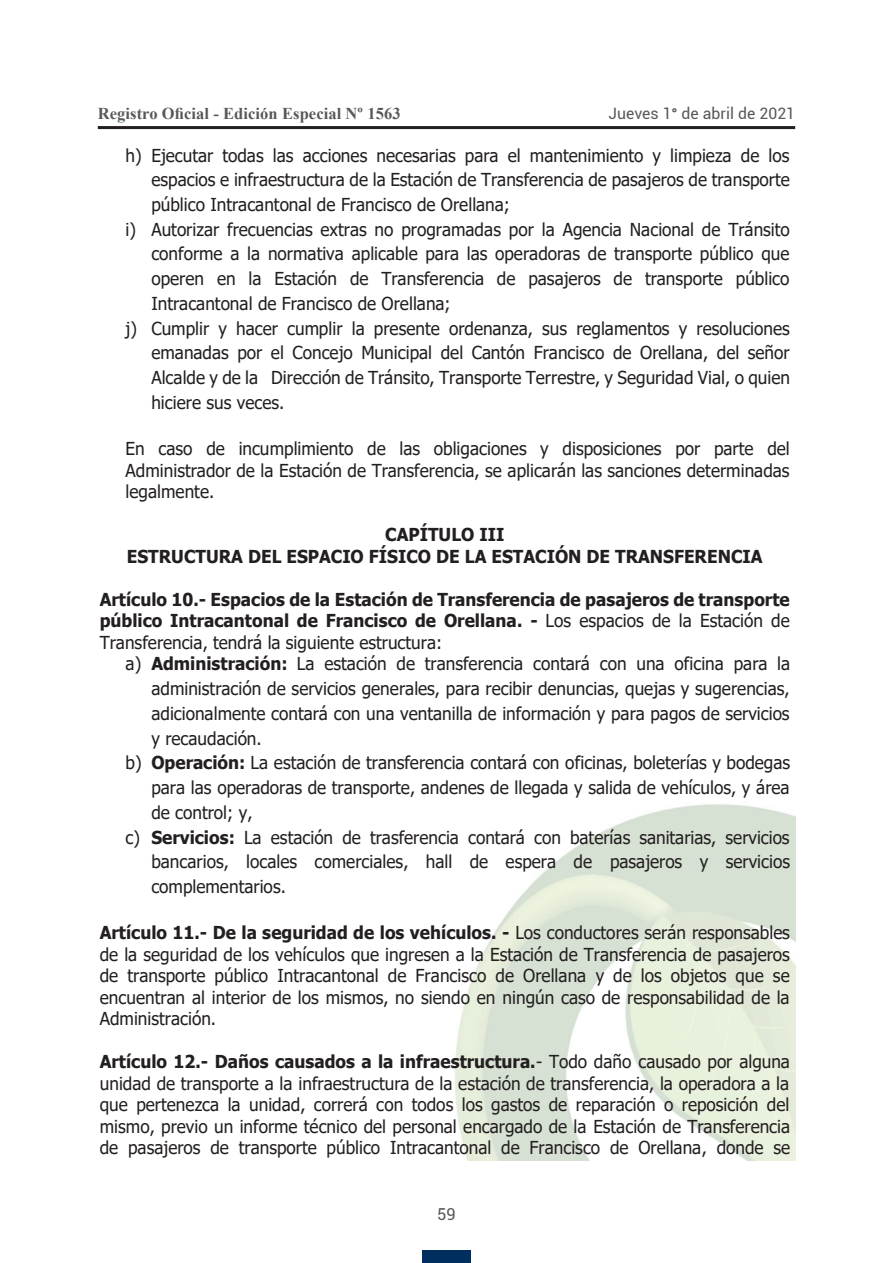
<style>
.page{position:relative;width:893px;height:1263px;background:#fff}
.page>*{position:absolute;margin:0;border:0;box-sizing:border-box;transform-origin:0 0}
.t1{font:17.85px/21.5px "Tahoma";color:#231f20;text-align:justify;scale:.96 1}
.t2{font:700 17.85px/21.6px "Tahoma";color:#231f20;text-align:center;scale:.96 1}
.t3{font:700 16.5px "Times New Roman";letter-spacing:.005em;color:#57585a}
.t4{font:16.5px "Roboto";color:#57585a}
.t5{font:15.75px "Roboto";letter-spacing:.005em;color:#57585a}
.s1{font-family:"Calibri";font-weight:700}
.s2{font-weight:400}
.s3{font-weight:700}
</style>
<div class="page">
<hr style="left:98px;top:126px;width:697px;height:3px;background:#231f20">
<div style="left:422px;top:1250px;width:49px;height:13px;background:#002e5e"></div>
<img style="left:455px;top:804px;width:340px;height:357px">
<p class="t3" style="left:98px;top:102px;width:304px">Registro Oficial - Edición Especial Nº 1563</p>
<p class="t5" style="left:608px;top:102px;width:188px">Jueves 1<span class="s1">°</span> de abril de 2021</p>
<p class="t1" style="left:126px;top:145px;width:693px">h) Ejecutar todas las acciones necesarias para el mantenimiento y limpieza de los</p>
<p class="t1" style="left:151px;top:170px;width:666px">espacios e infraestructura de la Estación de Transferencia de pasajeros de transporte</p>
<p class="t1" style="left:151px;top:195px;width:375px">público Intracantonal de Francisco de Orellana;</p>
<p class="t1" style="left:126px;top:219px;width:693px">i) Autorizar frecuencias extras no programadas por la Agencia Nacional de Tránsito</p>
<p class="t1" style="left:151px;top:244px;width:666px">conforme a la normativa aplicable para las operadoras de transporte público que</p>
<p class="t1" style="left:151px;top:269px;width:666px">operen en la Estación de Transferencia de pasajeros de transporte público</p>
<p class="t1" style="left:151px;top:294px;width:313px">Intracantonal de Francisco de Orellana;</p>
<p class="t1" style="left:126px;top:319px;width:693px">j) Cumplir y hacer cumplir la presente ordenanza, sus reglamentos y resoluciones</p>
<p class="t1" style="left:151px;top:343px;width:666px">emanadas por el Concejo Municipal del Cantón Francisco de Orellana, del señor</p>
<p class="t1" style="left:151px;top:368px;width:667px">Alcalde y de la Dirección de Tránsito, Transporte Terrestre, y Seguridad Vial, o quien</p>
<p class="t1" style="left:151px;top:393px;width:140px">hiciere sus veces.</p>
<p class="t1" style="left:126px;top:439px;width:693px">En caso de incumplimiento de las obligaciones y disposiciones por parte del Administrador de la Estación de Transferencia, se aplicarán las sanciones determinadas legalmente.</p>
<p class="t2" style="left:127px;top:525px;width:664px">CAPÍTULO III<br>ESTRUCTURA DEL ESPACIO FÍSICO DE LA ESTACIÓN DE TRANSFERENCIA</p>
<p class="t2" style="left:100px;top:589px;width:720px;text-align:justify">Artículo 10.- Espacios de la Estación de Transferencia de pasajeros de transporte público Intracantonal de Francisco de Orellana. - <span class="s2">Los espacios de la Estación de Transferencia, tendrá la siguiente estructura:</span></p>
<p class="t1" style="left:126px;top:654px;width:694px">a) <span class="s3">Administración:</span> La estación de transferencia contará con una oficina para la</p>
<p class="t1" style="left:151px;top:679px;width:666px">administración de servicios generales, para recibir denuncias, quejas y sugerencias,</p>
<p class="t1" style="left:151px;top:704px;width:666px">adicionalmente contará con una ventanilla de información y para pagos de servicios</p>
<p class="t1" style="left:151px;top:728px;width:116px">y recaudación.</p>
<p class="t1" style="left:126px;top:753px;width:694px">b) <span class="s3">Operación:</span> La estación de transferencia contará con oficinas, boleterías y bodegas</p>
<p class="t1" style="left:151px;top:778px;width:666px">para las operadoras de transporte, andenes de llegada y salida de vehículos, y área</p>
<p class="t1" style="left:151px;top:802px;width:107px">de control; y,</p>
<p class="t1" style="left:126px;top:827px;width:693px">c) <span class="s3">Servicios:</span> La estación de trasferencia contará con baterías sanitarias, servicios</p>
<p class="t1" style="left:151px;top:852px;width:667px">bancarios, locales comerciales, hall de espera de pasajeros y servicios</p>
<p class="t1" style="left:151px;top:877px;width:142px">complementarios.</p>
<p class="t1" style="left:100px;top:923px;width:720px"><span class="s3">Artículo 11.- De la seguridad de los vehículos. -</span> Los conductores serán responsables de la seguridad de los vehículos que ingresen a la Estación de Transferencia de pasajeros de transporte público Intracantonal de Francisco de Orellana y de los objetos que se encuentran al interior de los mismos, no siendo en ningún caso de responsabilidad de la Administración.</p>
<p class="t1" style="left:100px;top:1052px;width:721px"><span class="s3">Artículo 12.- Daños causados a la infraestructura.</span>- Todo daño causado por alguna unidad de transporte a la infraestructura de la estación de transferencia, la operadora a la que pertenezca la unidad, correrá con todos los gastos de reparación o reposición del mismo, previo un informe técnico del personal encargado de la Estación de Transferencia de pasajeros de transporte público Intracantonal de Francisco de Orellana, donde se</p>
<p class="t4" style="left:437px;top:1203px;width:20px">59</p>
</div>
